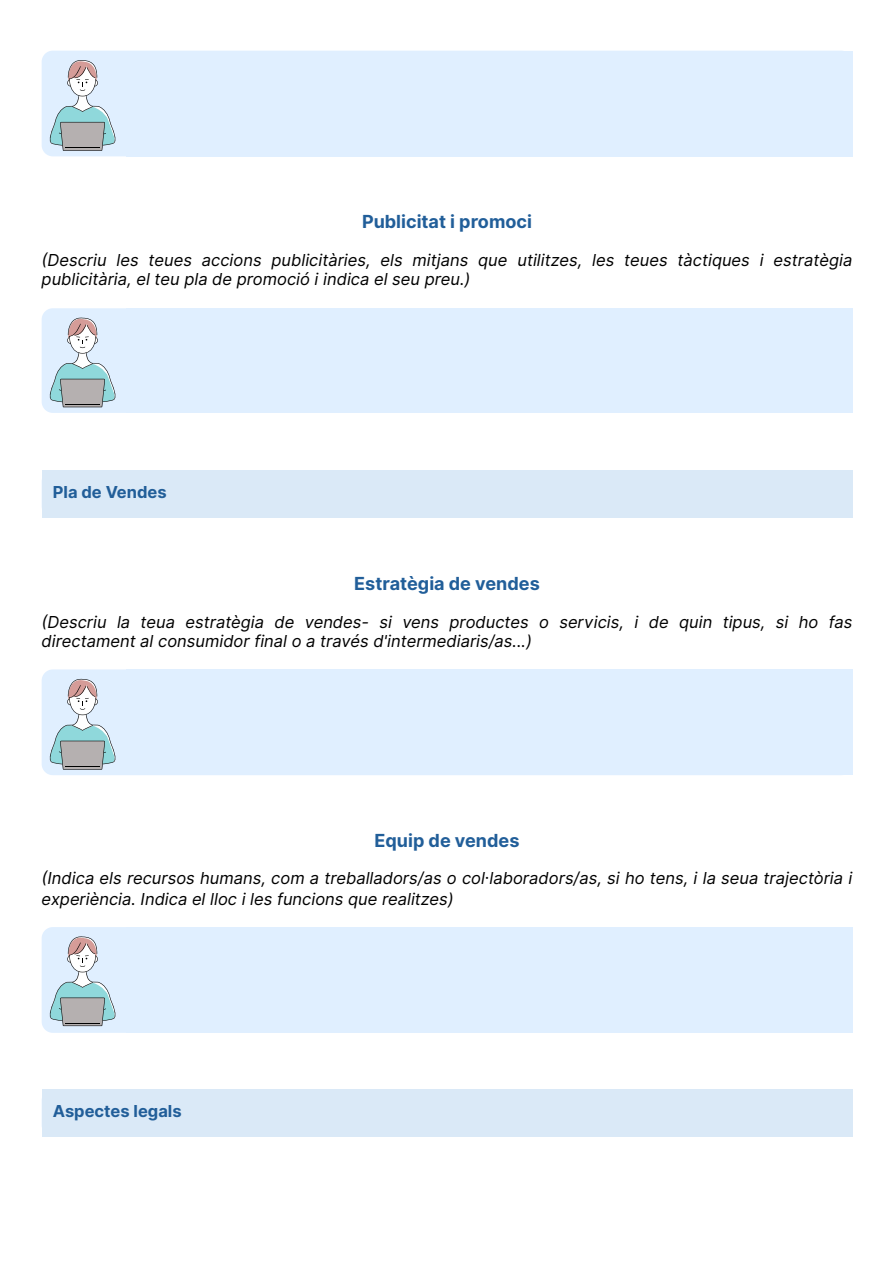
<style>
.page{position:relative;width:894px;height:1263px;background:#fff}
.page>*{position:absolute;margin:0;border:0;box-sizing:border-box;transform-origin:0 0}
.t1{font:700 18px "Inter";color:#215e99}
.t2{font:italic 16.5px/19.2px "Inter";color:#000}
.t3{font:700 16.5px "Inter";color:#215e99}
</style>
<div class="page">
<div style="left:42px;top:51px;width:84px;height:105px;background:#e0efff"></div>
<svg style="left:47px;top:56px;width:70px;height:95px"></svg>
<div style="left:126px;top:51px;width:726px;height:105px;background:#e0efff"></div>
<div style="left:42px;top:308px;width:84px;height:105px;background:#e0efff"></div>
<svg style="left:47px;top:314px;width:70px;height:93px"></svg>
<div style="left:126px;top:308px;width:726px;height:105px;background:#e0efff"></div>
<div style="left:42px;top:470px;width:810px;height:48px;background:#dae9f7"></div>
<div style="left:42px;top:669px;width:84px;height:106px;background:#e0efff"></div>
<svg style="left:47px;top:675px;width:70px;height:95px"></svg>
<div style="left:126px;top:669px;width:726px;height:106px;background:#e0efff"></div>
<div style="left:42px;top:927px;width:84px;height:106px;background:#e0efff"></div>
<svg style="left:47px;top:933px;width:70px;height:93px"></svg>
<div style="left:126px;top:927px;width:726px;height:106px;background:#e0efff"></div>
<div style="left:42px;top:1089px;width:810px;height:47px;background:#dae9f7"></div>
<p class="t1" style="left:362px;top:211px;width:171px">Publicitat i promoci</p>
<p class="t2" style="left:42px;top:250px;width:811px">(Descriu les teues accions publicitàries, els mitjans que utilitzes, les teues tàctiques i estratègia publicitària, el teu pla de promoció i indica el seu preu.)</p>
<p class="t3" style="left:53px;top:483px;width:115px">Pla de Vendes</p>
<p class="t1" style="left:354px;top:572px;width:187px">Estratègia de vendes</p>
<p class="t2" style="left:42px;top:612px;width:811px">(Descriu la teua estratègia de vendes- si vens productes o servicis, i de quin tipus, si ho fas directament al consumidor final o a través d'intermediaris/as...)</p>
<p class="t1" style="left:374px;top:830px;width:146px">Equip de vendes</p>
<p class="t2" style="left:42px;top:868px;width:811px;line-height:20.2px">(Indica els recursos humans, com a treballadors/as o col·laboradors/as, si ho tens, i la seua trajectòria i experiència. Indica el lloc i les funcions que realitzes)</p>
<p class="t3" style="left:53px;top:1101px;width:130px">Aspectes legals</p>
</div>
